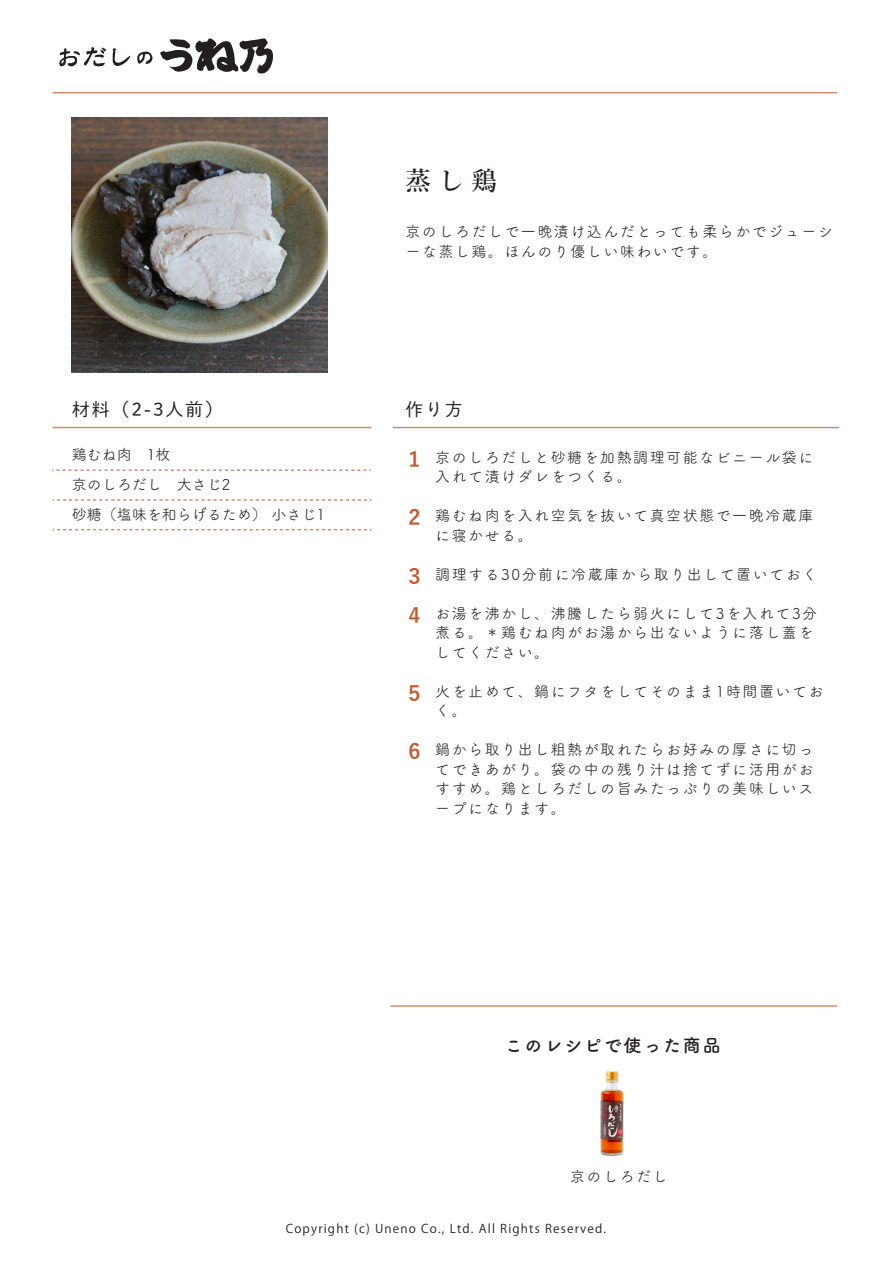
<style>
.page{position:relative;width:893px;height:1263px;background:#fff}
.page>*{position:absolute;margin:0;border:0;box-sizing:border-box;transform-origin:0 0}
.t1{font:600 25.5px "Yu Mincho";color:#231f20}
.t2{font:700 21px/39px "Yu Gothic";color:#c15a2e}
.t3{font:18px "DNP Shuei M Go Std L";letter-spacing:.1em;color:#231f20}
.t4{font:18px "Tsuku A Rd Gothic Std B";letter-spacing:.1em;color:#231f20}
.t5{font:15px/19.5px "Tsuku A Rd Gothic Std R";letter-spacing:.1em;color:#231f20}
.t6{font:15px/29.7px "Tsuku A Rd Gothic Std R";color:#231f20}
.t7{font:12px "Koz Go Pr 6 N";letter-spacing:.1em;color:#231f20}
</style>
<div class="page">
<hr style="left:390px;top:1005px;width:447px;height:2px;background:#d08d6c">
<img style="left:72px;top:118px;width:255px;height:255px">
<img style="left:600px;top:1071px;width:24px;height:85px">
<svg style="left:160px;top:38px;width:113px;height:36px"></svg>
<svg style="left:59px;top:47px;width:47px;height:19px"></svg>
<svg style="left:113px;top:48px;width:17px;height:18px"></svg>
<svg style="left:137px;top:52px;width:15px;height:12px"></svg>
<hr style="left:53px;top:427px;width:318px;height:1px;background:#d08d6c">
<hr style="left:53px;top:92px;width:784px;height:1px;background:#d08d6c">
<hr style="left:393px;top:427px;width:446px;height:1px;background:#d08d6c">
<svg style="left:53px;top:499px;width:318px;height:2px"></svg>
<svg style="left:53px;top:529px;width:318px;height:1px"></svg>
<svg style="left:52px;top:469px;width:319px;height:2px"></svg>
<h1 class="t1" style="left:405px;top:166px;width:93px">蒸し鶏</h1>
<p class="t5" style="left:405px;top:221px;width:429px">京のしろだしで一晩漬け込んだとっても柔らかでジューシーな蒸し鶏。ほんのり優しい味わいです。</p>
<p class="t3" style="left:72px;top:396px;width:153px">材料（2-3人前）</p>
<p class="t3" style="left:405px;top:396px;width:59px">作り方</p>
<p class="t6" style="left:72px;top:439px;width:255px">鶏むね肉　1枚<br>京のしろだし　大さじ2<br>砂糖（塩味を和らげるため） 小さじ1</p>
<p class="t5" style="left:435px;top:447px;width:380px">京のしろだしと砂糖を加熱調理可能なビニール袋に入れて漬けダレをつくる。</p>
<h2 class="t2" style="left:408px;top:440px;width:14px">1</h2>
<p class="t5" style="left:435px;top:505px;width:380px">鶏むね肉を入れ空気を抜いて真空状態で一晩冷蔵庫に寝かせる。</p>
<p class="t5" style="left:435px;top:564px;width:383px">調理する30分前に冷蔵庫から取り出して置いておく</p>
<p class="t5" style="left:435px;top:603px;width:383px">お湯を沸かし、沸騰したら弱火にして3を入れて3分煮る。＊鶏むね肉がお湯から出ないように落し蓋をしてください。</p>
<p class="t5" style="left:435px;top:681px;width:390px">火を止めて、鍋にフタをしてそのまま1時間置いておく。</p>
<p class="t5" style="left:435px;top:739px;width:380px;text-align:justify">鍋から取り出し粗熱が取れたらお好みの厚さに切ってできあがり。袋の中の残り汁は捨てずに活用がおすすめ。鶏としろだしの旨みたっぷりの美味しいスープになります。</p>
<h2 class="t2" style="left:408px;top:499px;width:14px">2</h2>
<h2 class="t2" style="left:408px;top:557px;width:14px">3<br>4</h2>
<h2 class="t2" style="left:408px;top:674px;width:14px">5</h2>
<h2 class="t2" style="left:408px;top:733px;width:14px">6</h2>
<p class="t4" style="left:505px;top:1031px;width:217px">このレシピで使った商品</p>
<p class="t5" style="left:570px;top:1165px;width:99px">京のしろだし</p>
<p class="t7" style="left:286px;top:1222px;width:322px">Copyright (c) Uneno Co., Ltd. All Rights Reserved.</p>
</div>
